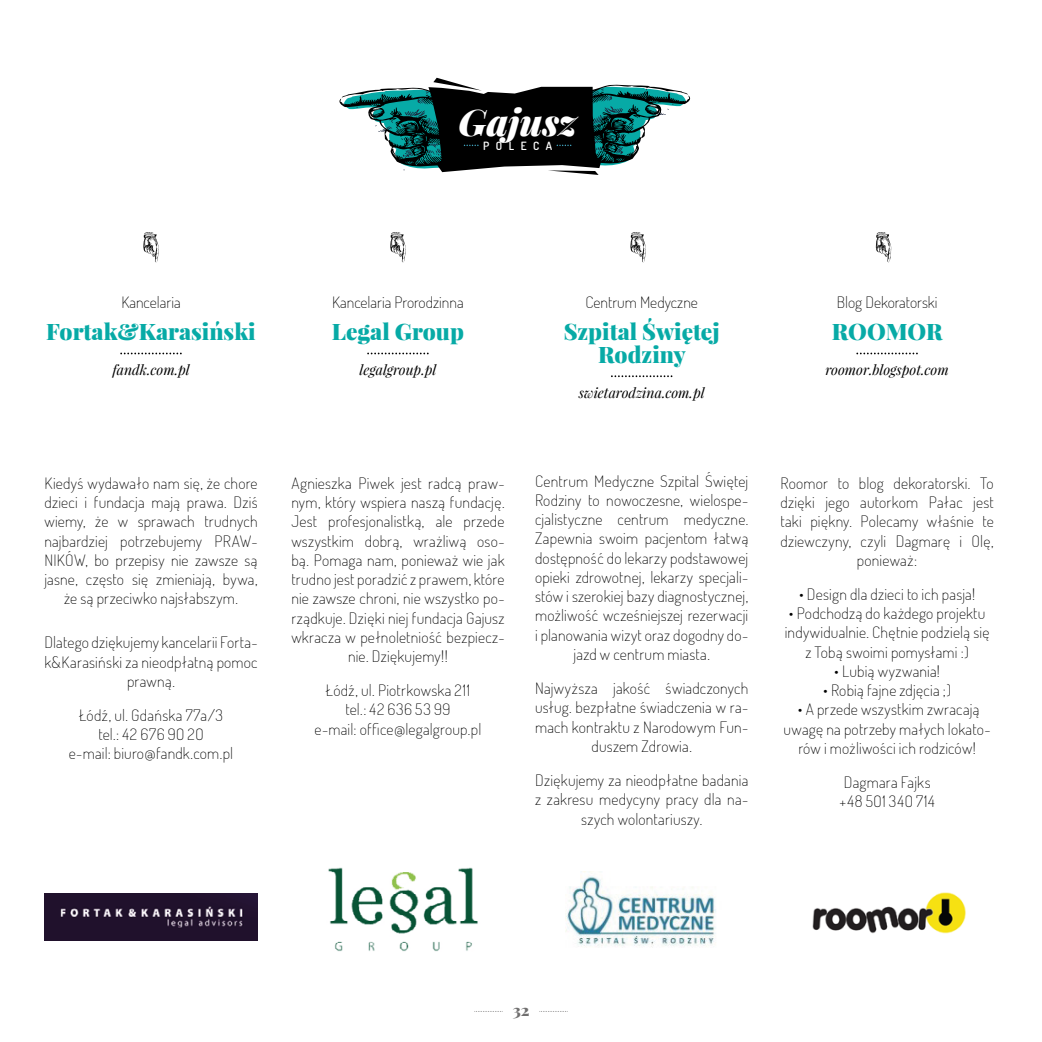
<style>
.page{position:relative;width:1042px;height:1042px;background:#fff}
.page>*{position:absolute;margin:0;border:0;box-sizing:border-box;transform-origin:0 0}
.t1{font:italic 900 36.93px "Playfair Display";color:#fff}
.t2{font:900 22.75px/22.8px "Playfair Display";color:#07aaa6;text-align:center}
.t3{font:300 15.75px/19.2px "Dosis Gajusz Extra";letter-spacing:.01em;color:#000;text-align:center}
.t4{font:900 15.75px "Playfair Display";color:#706f6f}
.t5{font:italic 14px "Playfair Display";color:#000}
.t6{font:700 11.38px "Dosis Gajusz Semi";letter-spacing:.575em;color:#fff}
</style>
<div class="page">
<img style="left:565px;top:876px;width:151px;height:71px">
<img style="left:812px;top:892px;width:154px;height:42px">
<svg style="left:143px;top:232px;width:16px;height:31px"></svg>
<svg style="left:630px;top:232px;width:16px;height:31px"></svg>
<svg style="left:875px;top:232px;width:16px;height:31px"></svg>
<svg style="left:339px;top:78px;width:352px;height:97px"></svg>
<img style="left:44px;top:894px;width:214px;height:46px">
<img style="left:328px;top:867px;width:150px;height:85px">
<svg style="left:390px;top:232px;width:16px;height:31px"></svg>
<svg style="left:367px;top:353px;width:62px;height:1px"></svg>
<svg style="left:856px;top:353px;width:62px;height:1px"></svg>
<svg style="left:611px;top:375px;width:61px;height:2px"></svg>
<svg style="left:120px;top:353px;width:62px;height:1px"></svg>
<svg style="left:474px;top:1011px;width:28px;height:1px"></svg>
<svg style="left:539px;top:1011px;width:28px;height:1px"></svg>
<h1 class="t1" style="left:458px;top:97px;width:120px">Gajusz</h1>
<p class="t6" style="left:483px;top:138px;width:71px">POLECA</p>
<p class="t3" style="left:121px;top:292px;width:61px">Kancelaria</p>
<h2 class="t2" style="left:46px;top:320px;width:211px">Fortak&amp;Karasiński</h2>
<p class="t5" style="left:112px;top:361px;width:79px">fandk.com.pl</p>
<p class="t3" style="left:44px;top:473px;width:215px">Kiedyś wydawało nam się, że chore dzieci i fundacja mają prawa. Dziś wiemy, że w sprawach trudnych najbardziej potrzebujemy PRAW-<br>NIKÓW, bo przepisy nie zawsze są jasne, często się zmieniają, bywa, że są przeciwko najsłabszym.</p>
<p class="t3" style="left:44px;top:632px;width:215px">Dlatego dziękujemy kancelarii Forta&shy;k&amp;Karasiński za nieodpłatną pomoc prawną.</p>
<p class="t3" style="left:69px;top:705px;width:166px">Łódź, ul. Gdańska 77a/3 tel.: 42 676 90 20<br>e-mail: biuro@fandk.com.pl</p>
<p class="t3" style="left:332px;top:292px;width:133px">Kancelaria Prorodzinna</p>
<h2 class="t2" style="left:332px;top:320px;width:134px">Legal Group</h2>
<p class="t5" style="left:359px;top:361px;width:78px">legalgroup.pl</p>
<p class="t3" style="left:291px;top:473px;width:215px">Agnieszka Piwek jest radcą praw&shy;nym, który wspiera naszą fundację.<br>Jest profesjonalistką, ale przede wszystkim dobrą, wrażliwą oso&shy;bą. Pomaga nam, ponieważ wie jak trudno jest poradzić z prawem, które nie zawsze chroni, nie wszystko po&shy;rządkuje. Dzięki niej fundacja Gajusz wkracza w pełnoletniość bezpiecz&shy;nie. Dziękujemy!!</p>
<p class="t3" style="left:314px;top:680px;width:168px">Łódź, ul. Piotrkowska 211 tel.: 42 636 53 99<br>e-mail: office@legalgroup.pl</p>
<p class="t3" style="left:585px;top:292px;width:114px">Centrum Medyczne</p>
<h2 class="t2" style="left:564px;top:320px;width:157px">Szpital Świętej<br>Rodziny</h2>
<p class="t5" style="left:579px;top:383px;width:127px">swietarodzina.com.pl</p>
<p class="t3" style="left:535px;top:471px;width:215px">Centrum Medyczne Szpital Świętej Rodziny to nowoczesne, wielospe&shy;cjalistyczne centrum medyczne.<br>Zapewnia swoim pacjentom łatwą dostępność do lekarzy podstawowej opieki zdrowotnej, lekarzy specjali&shy;stów i szerokiej bazy diagnostycznej, możliwość wcześniejszej rezerwacji i planowania wizyt oraz dogodny do&shy;jazd w centrum miasta.</p>
<p class="t3" style="left:535px;top:678px;width:215px">Najwyższa jakość świadczonych usług. bezpłatne świadczenia w ra&shy;mach kontraktu z Narodowym Fun&shy;duszem Zdrowia.</p>
<p class="t3" style="left:535px;top:770px;width:215px">Dziękujemy za nieodpłatne badania z zakresu medycyny pracy dla na&shy;szych wolontariuszy.</p>
<p class="t3" style="left:837px;top:292px;width:102px">Blog Dekoratorski</p>
<h2 class="t2" style="left:832px;top:320px;width:112px">ROOMOR</h2>
<p class="t5" style="left:825px;top:361px;width:125px">roomor.blogspot.com</p>
<p class="t3" style="left:780px;top:473px;width:215px">Roomor to blog dekoratorski. To dzięki jego autorkom Pałac jest taki piękny. Polecamy właśnie te dziewczyny, czyli Dagmarę i Olę, ponieważ:</p>
<p class="t3" style="left:799px;top:584px;width:178px">• Design dla dzieci to ich pasja!</p>
<p class="t3" style="left:785px;top:603px;width:206px">• Podchodzą do każdego projektu indywidualnie. Chętnie podzielą się z Tobą swoimi pomysłami :)</p>
<p class="t3" style="left:834px;top:661px;width:107px">• Lubią wyzwania!</p>
<p class="t3" style="left:823px;top:680px;width:129px">• Robią fajne zdjęcia ;)</p>
<p class="t3" style="left:783px;top:699px;width:208px">• A przede wszystkim zwracają uwagę na potrzeby małych lokato&shy;rów i możliwości ich rodziców!</p>
<p class="t3" style="left:839px;top:772px;width:96px;text-align:left">Dagmara Fajks +48 501 340 714</p>
<p class="t4" style="left:513px;top:1000px;width:18px">32</p>
</div>
